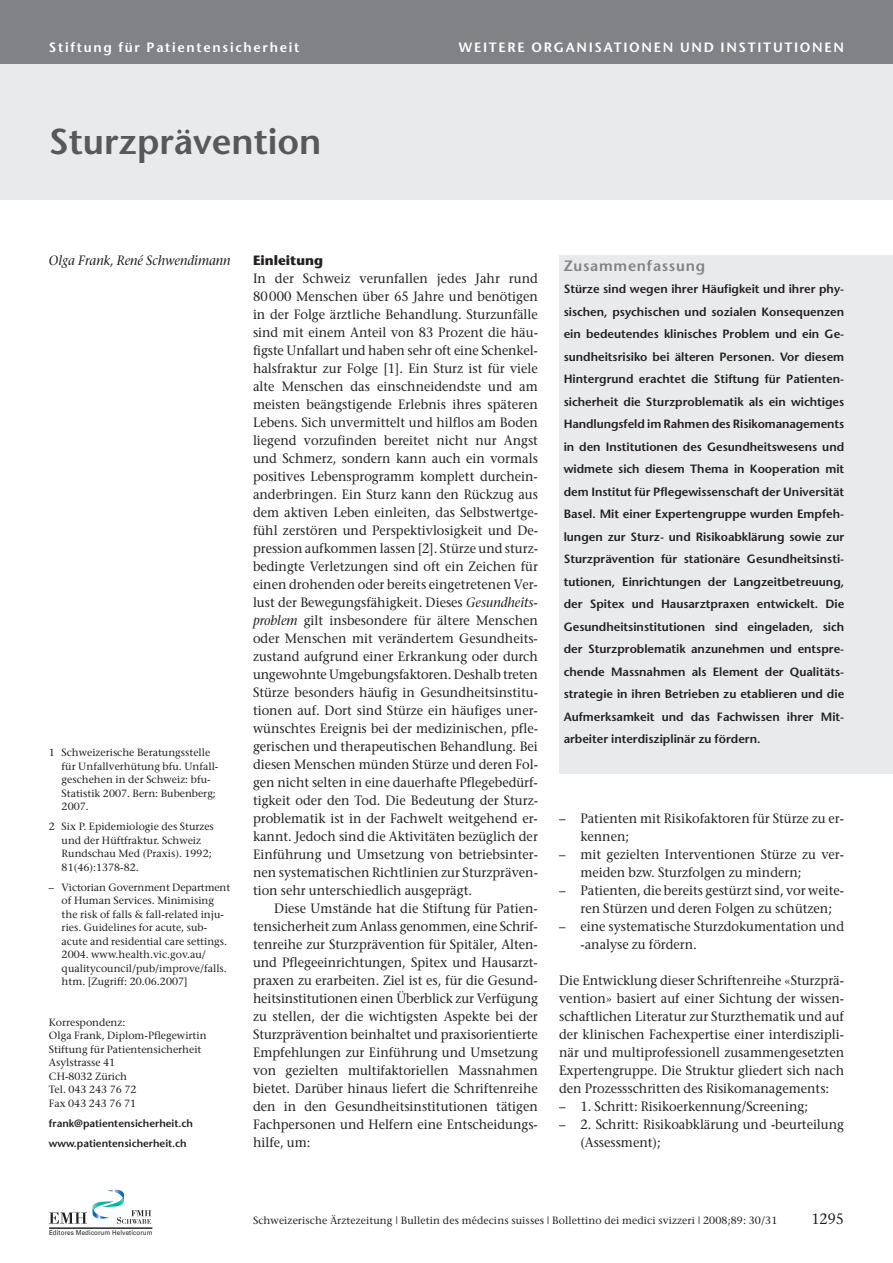
<style>
.page{position:relative;width:893px;height:1263px;background:#fff}
.page>*{position:absolute;margin:0;border:0;box-sizing:border-box;transform-origin:0 0}
.t1{font:600 36px "Stone Sans";color:#57585a}
.t2{font:600 15px "Stone Sans";letter-spacing:.05em;color:#808285}
.t3{font:15px "Stone Serif";color:#231f20;scale:.95 1}
.t4{font:13.5px/18px "Stone Serif";color:#231f20;scale:.95 1}
.t5{font:600 13.5px "Stone Sans";letter-spacing:.125em;color:#fff}
.t6{font:italic 13.5px "Stone Serif";color:#231f20;scale:.95 1}
.t7{font:700 13.5px "Stone Sans";color:#231f20}
.t8{font:600 12px/22.5px "Stone Sans";color:#231f20;text-align:justify}
.t9{font:10.5px/13.5px "Stone Serif";color:#231f20}
.t10{font:600 10.5px/20.2px "Stone Sans";color:#231f20}
.t11{font:6.9px "Univers";letter-spacing:.015em;color:#231f20;scale:.9 1}
.s1{font-style:italic}
</style>
<div class="page">
<div style="left:0;top:60px;width:893px;height:140px;background:#e9eaeb"></div>
<div style="left:0;top:0;width:893px;height:64px;background:#808285"></div>
<svg style="left:49px;top:1189px;width:102px;height:35px"></svg>
<hr style="left:49px;top:1228px;width:103px;height:1px;background:#231f20">
<div style="left:559px;top:255px;width:334px;height:519px;background:#e9eaeb"></div>
<p class="t5" style="left:49px;top:42px;width:252px">Stiftung für Patientensicherheit</p>
<p class="t5" style="left:459px;top:42px;width:387px">WEITERE ORGANISATIONEN UND INSTITUTIONEN</p>
<h1 class="t1" style="left:49px;top:127px;width:274px">Sturzprävention</h1>
<p class="t6" style="left:49px;top:255px;width:193px">Olga Frank, René Schwendimann</p>
<p class="t9" style="left:62px;top:747px;width:158px;text-indent:-13px">1 Schweizerische Beratungsstelle für Unfallverhütung bfu. Unfall - geschehen in der Schweiz: bfu-<br>Statistik 2007. Bern: Bubenberg;<br>2007.</p>
<p class="t9" style="left:62px;top:821px;width:154px;text-indent:-13px">2 Six P. Epidemiologie des Sturzes und der Hüftfraktur. Schweiz<br>Rundschau Med (Praxis). 1992;<br>81(46):1378-82.</p>
<p class="t9" style="left:62px;top:881px;width:170px;text-indent:-13px">– Victorian Government Department of Human Services. Minimising the risk of falls &amp; fall-related inju&shy;ries. Guidelines for acute, sub&shy;acute and residential care settings.<br>2004. www.health.vic.gov.au/ qualitycouncil/pub/improve/falls. htm. [Zugriff: 20.06.2007]</p>
<p class="t9" style="left:49px;top:1016px;width:159px">Korrespondenz:<br>Olga Frank, Diplom-Pflegewirtin<br>Stiftung für Patientensicherheit<br>Asylstrasse 41<br>CH-8032 Zürich<br>Tel. 043 243 76 72<br>Fax 043 243 76 71</p>
<p class="t10" style="left:49px;top:1114px;width:146px">frank@patientensicherheit.ch www.patientensicherheit.ch</p>
<p class="t7" style="left:253px;top:255px;width:72px">Einleitung</p>
<p class="t4" style="left:253px;top:271px;width:301px;text-align:justify">In der Schweiz verunfallen jedes Jahr rund 80000 Menschen über 65 Jahre und benötigen in der Folge ärztliche Behandlung. Sturzunfälle sind mit einem Anteil von 83 Prozent die häu - figste Unfallart und haben sehr oft eine Schenkel&shy;halsfraktur zur Folge [1]. Ein Sturz ist für viele alte Menschen das einschneidendste und am meisten beängstigende Erlebnis ihres späteren Lebens. Sich unvermittelt und hilflos am Boden liegend vorzufinden bereitet nicht nur Angst und Schmerz, sondern kann auch ein vormals positives Lebensprogramm komplett durchein&shy;anderbringen. Ein Sturz kann den Rückzug aus dem aktiven Leben einleiten, das Selbstwertge&shy;fühl zerstören und Perspektivlosigkeit und De&shy;pression aufkommen lassen [2]. Stürze und sturz&shy;bedingte Verletzungen sind oft ein Zeichen für einen drohenden oder bereits eingetretenen Ver&shy;lust der Bewegungsfähigkeit. Dieses <span class="s1">Gesundheits&shy;problem</span> gilt insbesondere für ältere Menschen oder Menschen mit verändertem Gesundheits&shy;zustand aufgrund einer Erkrankung oder durch ungewohnte Umgebungsfaktoren. Deshalb treten Stürze besonders häufig in Gesundheitsinstitu&shy;tio nen auf. Dort sind Stürze ein häufiges uner&shy;wünschtes Ereignis bei der medizinischen, pfle&shy;gerischen und therapeutischen Behandlung. Bei diesen Menschen münden Stürze und deren Fol&shy;gen nicht selten in eine dauerhafte Pflegebedürf&shy;tigkeit oder den Tod. Die Bedeutung der Sturz&shy;pro blematik ist in der Fachwelt weitgehend er&shy;kannt. Jedoch sind die Aktivitäten bezüglich der Einführung und Umsetzung von betriebsinter&shy;nen systematischen Richtlinien zur Sturzpräven&shy;tion sehr unterschiedlich ausgeprägt.</p>
<p class="t4" style="left:253px;top:901px;width:301px;text-align:justify;text-indent:21px">Diese Umstände hat die Stiftung für Patien&shy;ten sicherheit zum Anlass genommen, eine Schrif&shy;tenreihe zur Sturzprävention für Spitäler, Alten&shy;und Pflegeeinrichtungen, Spitex und Hausarzt&shy;praxen zu erarbeiten. Ziel ist es, für die Gesund&shy;heitsinstitutionen einen Überblick zur Verfügung zu stellen, der die wichtigsten Aspekte bei der Sturzprävention beinhaltet und praxisorientierte Empfehlungen zur Einführung und Umsetzung von gezielten multifaktoriellen Massnahmen bietet. Darüber hinaus liefert die Schriftenreihe den in den Gesundheitsinstitutionen tätigen Fachpersonen und Helfern eine Entscheidungs&shy;hilfe, um:</p>
<p class="t2" style="left:564px;top:260px;width:143px">Zusammenfassung</p>
<p class="t8" style="left:564px;top:279px;width:282px">Stürze sind wegen ihrer Häufigkeit und ihrer phy - sischen, psychischen und sozialen Konsequenzen ein bedeutendes klinisches Problem und ein Ge&shy;sundheitsrisiko bei älteren Personen. Vor diesem Hintergrund erachtet die Stiftung für Patienten - sicherheit die Sturzproblematik als ein wichtiges Handlungsfeld im Rahmen des Risikomanagements in den Institutionen des Gesundheitswesens und widmete sich diesem Thema in Kooperation mit dem Institut für Pflegewissenschaft der Universität Basel. Mit einer Expertengruppe wurden Empfeh&shy;lungen zur Sturz- und Risikoabklärung sowie zur Sturzprävention für stationäre Gesundheitsinsti - tutionen, Einrichtungen der Langzeitbetreuung, der Spitex und Hausarztpraxen entwickelt. Die Gesundheitsinstitutionen sind eingeladen, sich der Sturzproblematik anzunehmen und entspre&shy;chende Massnahmen als Element der Qualitäts&shy;strategie in ihren Betrieben zu etablieren und die Aufmerksamkeit und das Fachwissen ihrer Mit - arbeiter interdisziplinär zu fördern.</p>
<p class="t4" style="left:580px;top:811px;width:279px;text-indent:-21px">– Patienten mit Risikofaktoren für Stürze zu er&shy;kennen;</p>
<p class="t4" style="left:580px;top:847px;width:279px;text-indent:-21px">– mit gezielten Interventionen Stürze zu ver&shy;meiden bzw. Sturzfolgen zu mindern;</p>
<p class="t4" style="left:580px;top:883px;width:279px;text-indent:-21px">– Patienten, die bereits gestürzt sind, vor weite&shy;ren Stürzen und deren Folgen zu schützen;</p>
<p class="t4" style="left:580px;top:919px;width:279px;text-indent:-21px">– eine systematische Sturzdokumentation und -analyse zu fördern.</p>
<p class="t4" style="left:559px;top:973px;width:301px;text-align:justify">Die Entwicklung dieser Schriftenreihe «Sturzprä&shy;vention» basiert auf einer Sichtung der wissen&shy;schaftlichen Literatur zur Sturzthematik und auf der klinischen Fachexpertise einer interdiszipli&shy;när und multiprofessionell zusammengesetzten Expertengruppe. Die Struktur gliedert sich nach den Prozessschritten des Risikomanagements:</p>
<p class="t4" style="left:559px;top:1098px;width:263px">– 1. Schritt: Risikoerkennung/Screening;</p>
<p class="t4" style="left:580px;top:1116px;width:279px;text-indent:-21px">– 2. Schritt: Risikoabklärung und -beurteilung (Assessment);</p>
<p class="t11" style="left:49px;top:1229px;width:117px">Editores Medicorum Helveticorum</p>
<p class="t9" style="left:253px;top:1214px;width:526px">Schweizerische Ärztezeitung | Bulletin des médecins suisses | Bollettino dei medici svizzeri | 2008;89: 30/31</p>
<p class="t3" style="left:811px;top:1213px;width:36px">1295</p>
</div>
